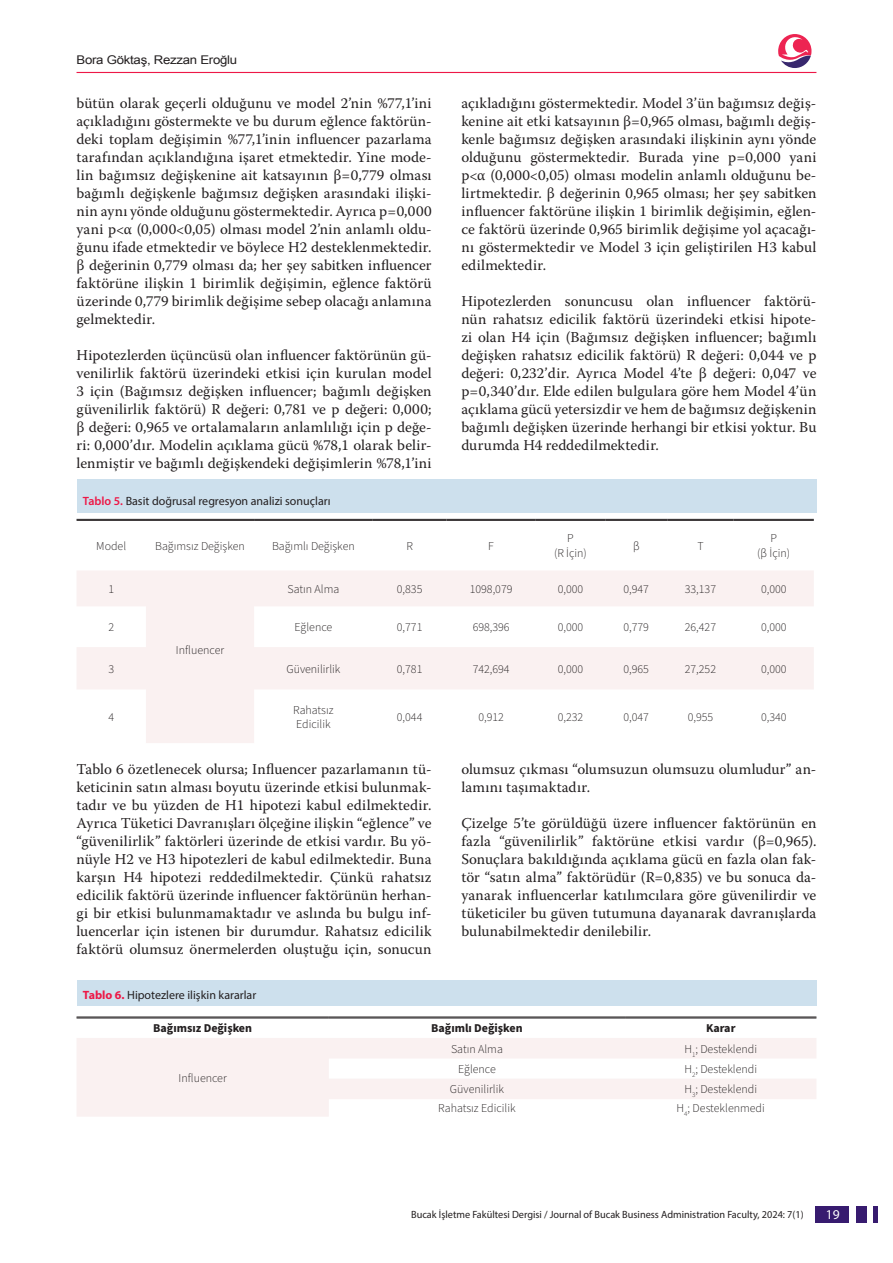
<style>
.page{position:relative;width:893px;height:1263px;background:#fff}
.page>*{position:absolute;margin:0;border:0;box-sizing:border-box;transform-origin:0 0}
.Metin{font:15px/18px "Warnock Pro";letter-spacing:.01em;color:#231f20;text-align:justify}
.t1{font:13.5px "Myriad Pro";color:#fff}
.Tabloİçi{font:300 12px "Source Sans Pro";color:#231f20}
.TabloYaz{font:12px "Myriad Pro";color:#231f20}
.Tabloİçi-2{font:700 12px "Source Sans Pro";color:#231f20}
.t2{font:12px "Arial";letter-spacing:-.02em;color:#231f20;scale:1.1 1}
.t3{font:10.5px "Myriad Pro";color:#231f20}
.s1{font-weight:600;color:#ed1847}
.s2{font-weight:700;color:#ed1847}
</style>
<div class="page">
<div style="left:77px;top:479px;width:739px;height:34px;background:#cde0ed"></div>
<div style="left:77px;top:980px;width:739px;height:26px;background:#cde0ed"></div>
<svg style="left:77px;top:1038px;width:739px;height:78px;fill:#faf1f1"></svg>
<hr style="left:77px;top:1017px;width:252px;height:1px;background:#231f20">
<hr style="left:77px;top:1018px;width:252px;height:1px;background:#231f20">
<hr style="left:329px;top:1017px;width:296px;height:1px;background:#231f20">
<hr style="left:329px;top:1018px;width:296px;height:1px;background:#231f20">
<hr style="left:625px;top:1017px;width:191px;height:1px;background:#231f20">
<hr style="left:625px;top:1018px;width:191px;height:1px;background:#231f20">
<svg style="left:77px;top:571px;width:737px;height:172px;fill:#faf1f1"></svg>
<hr style="left:77px;top:519px;width:69px;height:1px;background:#231f20">
<hr style="left:77px;top:520px;width:69px;height:1px;background:#231f20">
<hr style="left:146px;top:519px;width:108px;height:1px;background:#231f20">
<hr style="left:146px;top:520px;width:108px;height:1px;background:#231f20">
<hr style="left:254px;top:519px;width:119px;height:1px;background:#231f20">
<hr style="left:254px;top:520px;width:119px;height:1px;background:#231f20">
<hr style="left:373px;top:519px;width:73px;height:1px;background:#231f20">
<hr style="left:373px;top:520px;width:73px;height:1px;background:#231f20">
<hr style="left:446px;top:519px;width:90px;height:1px;background:#231f20">
<hr style="left:446px;top:520px;width:90px;height:1px;background:#231f20">
<hr style="left:536px;top:519px;width:69px;height:1px;background:#231f20">
<hr style="left:536px;top:520px;width:69px;height:1px;background:#231f20">
<hr style="left:605px;top:519px;width:62px;height:1px;background:#231f20">
<hr style="left:605px;top:520px;width:62px;height:1px;background:#231f20">
<hr style="left:667px;top:519px;width:67px;height:1px;background:#231f20">
<hr style="left:667px;top:520px;width:67px;height:1px;background:#231f20">
<hr style="left:734px;top:519px;width:80px;height:1px;background:#231f20">
<hr style="left:734px;top:520px;width:80px;height:1px;background:#231f20">
<div style="left:815px;top:1206px;width:34px;height:17px;background:#371b6f"></div>
<hr style="left:77px;top:72px;width:739px;height:1px;background:#ed1847">
<svg style="left:778px;top:34px;width:33px;height:34px"></svg>
<div style="left:856px;top:1206px;width:10px;height:17px;background:#371b6f"></div>
<hr style="left:874px;top:1206px;width:4px;height:16px;background:#371b6f">
<p class="t2" style="left:77px;top:52px;width:148px">Bora Göktaş, Rezzan Eroğlu</p>
<p class="Metin" style="left:77px;top:94px;width:357px">bütün olarak geçerli olduğunu ve model 2’nin %77,1’ini açıkladığını göstermekte ve bu durum eğlence faktörün&shy;deki toplam değişimin %77,1’inin influencer pazarlama tarafından açıklandığına işaret etmektedir. Yine mode&shy;lin bağımsız değişkenine ait katsayının β=0,779 olması bağımlı değişkenle bağımsız değişken arasındaki ilişki&shy;nin aynı yönde olduğunu göstermektedir. Ayrıca p=0,000 yani p&lt;α (0,000&lt;0,05) olması model 2’nin anlamlı oldu&shy;ğunu ifade etmektedir ve böylece H2 desteklenmektedir. β değerinin 0,779 olması da; her şey sabitken influencer faktörüne ilişkin 1 birimlik değişimin, eğlence faktörü üzerinde 0,779 birimlik değişime sebep olacağı anlamına gelmektedir.</p>
<p class="Metin" style="left:77px;top:346px;width:357px">Hipotezlerden üçüncüsü olan influencer faktörünün gü&shy;venilirlik faktörü üzerindeki etkisi için kurulan model 3 için (Bağımsız değişken influencer; bağımlı değişken güvenilirlik faktörü) R değeri: 0,781 ve p değeri: 0,000; β değeri: 0,965 ve ortalamaların anlamlılığı için p değe&shy;ri: 0,000’dır. Modelin açıklama gücü %78,1 olarak belir&shy;lenmiştir ve bağımlı değişkendeki değişimlerin %78,1’ini</p>
<p class="TabloYaz" style="left:83px;top:493px;width:249px"><span class="s1">Tablo 5.</span> Basit doğrusal regresyon analizi sonuçları</p>
<p class="Metin" style="left:461px;top:94px;width:357px">açıkladığını göstermektedir. Model 3’ün bağımsız değiş&shy;kenine ait etki katsayının β=0,965 olması, bağımlı değiş&shy;kenle bağımsız değişken arasındaki ilişkinin aynı yönde olduğunu göstermektedir. Burada yine p=0,000 yani p&lt;α (0,000&lt;0,05) olması modelin anlamlı olduğunu be&shy;lirtmektedir. β değerinin 0,965 olması; her şey sabitken influencer faktörüne ilişkin 1 birimlik değişimin, eğlen&shy;ce faktörü üzerinde 0,965 birimlik değişime yol açacağı&shy;nı göstermektedir ve Model 3 için geliştirilen H3 kabul edilmektedir.</p>
<p class="Metin" style="left:461px;top:292px;width:357px">Hipotezlerden sonuncusu olan influencer faktörü&shy;nün rahatsız edicilik faktörü üzerindeki etkisi hipote&shy;zi olan H4 için (Bağımsız değişken influencer; bağımlı değişken rahatsız edicilik faktörü) R değeri: 0,044 ve p değeri: 0,232’dir. Ayrıca Model 4’te β değeri: 0,047 ve p=0,340’dır. Elde edilen bulgulara göre hem Model 4’ün açıklama gücü yetersizdir ve hem de bağımsız değişkenin bağımlı değişken üzerinde herhangi bir etkisi yoktur. Bu durumda H4 reddedilmektedir.</p>
<p class="Tabloİçi" style="left:96px;top:538px;width:31px">Model</p>
<p class="Tabloİçi" style="left:155px;top:538px;width:91px">Bağımsız Değişken</p>
<p class="Tabloİçi" style="left:272px;top:538px;width:84px">Bağımlı Değişken</p>
<p class="Tabloİçi" style="left:406px;top:538px;width:8px">R</p>
<p class="Tabloİçi" style="left:488px;top:538px;width:7px">F</p>
<p class="Tabloİçi" style="left:567px;top:530px;width:8px">P</p>
<p class="Tabloİçi" style="left:554px;top:545px;width:34px">(R İçin)</p>
<p class="Tabloİçi" style="left:633px;top:538px;width:8px">β</p>
<p class="Tabloİçi" style="left:697px;top:538px;width:8px">T</p>
<p class="Tabloİçi" style="left:770px;top:530px;width:8px">P</p>
<p class="Tabloİçi" style="left:757px;top:545px;width:34px">(β İçin)</p>
<p class="Tabloİçi" style="left:108px;top:581px;width:7px">1</p>
<p class="Tabloİçi" style="left:287px;top:581px;width:53px">Satın Alma</p>
<p class="Tabloİçi" style="left:397px;top:581px;width:27px">0,835</p>
<p class="Tabloİçi" style="left:470px;top:581px;width:44px">1098,079</p>
<p class="Tabloİçi" style="left:558px;top:581px;width:27px">0,000</p>
<p class="Tabloİçi" style="left:623px;top:581px;width:27px">0,947</p>
<p class="Tabloİçi" style="left:685px;top:581px;width:33px">33,137</p>
<p class="Tabloİçi" style="left:761px;top:581px;width:27px">0,000</p>
<p class="Tabloİçi" style="left:108px;top:619px;width:7px">2</p>
<p class="Tabloİçi" style="left:294px;top:619px;width:39px">Eğlence</p>
<p class="Tabloİçi" style="left:397px;top:619px;width:27px">0,771</p>
<p class="Tabloİçi" style="left:473px;top:619px;width:38px">698,396</p>
<p class="Tabloİçi" style="left:558px;top:619px;width:27px">0,000</p>
<p class="Tabloİçi" style="left:623px;top:619px;width:27px">0,779</p>
<p class="Tabloİçi" style="left:685px;top:619px;width:33px">26,427</p>
<p class="Tabloİçi" style="left:761px;top:619px;width:27px">0,000</p>
<p class="Tabloİçi" style="left:108px;top:661px;width:7px">3</p>
<p class="Tabloİçi" style="left:286px;top:661px;width:56px">Güvenilirlik</p>
<p class="Tabloİçi" style="left:397px;top:661px;width:27px">0,781</p>
<p class="Tabloİçi" style="left:473px;top:661px;width:38px">742,694</p>
<p class="Tabloİçi" style="left:558px;top:661px;width:27px">0,000</p>
<p class="Tabloİçi" style="left:623px;top:661px;width:27px">0,965</p>
<p class="Tabloİçi" style="left:685px;top:661px;width:33px">27,252</p>
<p class="Tabloİçi" style="left:761px;top:661px;width:27px">0,000</p>
<p class="Tabloİçi" style="left:108px;top:709px;width:7px">4</p>
<p class="Tabloİçi" style="left:176px;top:642px;width:50px">Influencer</p>
<p class="Tabloİçi" style="left:293px;top:702px;width:42px">Rahatsız</p>
<p class="Tabloİçi" style="left:296px;top:716px;width:36px">Edicilik</p>
<p class="Tabloİçi" style="left:397px;top:709px;width:27px">0,044</p>
<p class="Tabloİçi" style="left:478px;top:709px;width:27px">0,912</p>
<p class="Tabloİçi" style="left:558px;top:709px;width:27px">0,232</p>
<p class="Tabloİçi" style="left:623px;top:709px;width:27px">0,047</p>
<p class="Tabloİçi" style="left:688px;top:709px;width:27px">0,955</p>
<p class="Tabloİçi" style="left:761px;top:709px;width:27px">0,340</p>
<p class="Metin" style="left:77px;top:760px;width:357px">Tablo 6 özetlenecek olursa; Influencer pazarlamanın tü&shy;keticinin satın alması boyutu üzerinde etkisi bulunmak&shy;tadır ve bu yüzden de H1 hipotezi kabul edilmektedir.<br>Ayrıca Tüketici Davranışları ölçeğine ilişkin “eğlence” ve “güvenilirlik” faktörleri üzerinde de etkisi vardır. Bu yö&shy;nüyle H2 ve H3 hipotezleri de kabul edilmektedir. Buna karşın H4 hipotezi reddedilmektedir. Çünkü rahatsız edicilik faktörü üzerinde influencer faktörünün herhan&shy;gi bir etkisi bulunmamaktadır ve aslında bu bulgu inf&shy;luencerlar için istenen bir durumdur. Rahatsız edicilik faktörü olumsuz önermelerden oluştuğu için, sonucun</p>
<p class="Metin" style="left:461px;top:760px;width:357px">olumsuz çıkması “olumsuzun olumsuzu olumludur” an&shy;lamını taşımaktadır.</p>
<p class="Metin" style="left:461px;top:814px;width:357px">Çizelge 5’te görüldüğü üzere influencer faktörünün en fazla “güvenilirlik” faktörüne etkisi vardır (β=0,965).<br>Sonuçlara bakıldığında açıklama gücü en fazla olan fak&shy;tör “satın alma” faktörüdür (R=0,835) ve bu sonuca da&shy;yanarak influencerlar katılımcılara göre güvenilirdir ve tüketiciler bu güven tutumuna dayanarak davranışlarda bulunabilmektedir denilebilir.</p>
<p class="TabloYaz" style="left:83px;top:988px;width:175px"><span class="s2">Tablo 6.</span> Hipotezlere ilişkin kararlar</p>
<p class="Tabloİçi-2" style="left:153px;top:1020px;width:100px">Bağımsız Değişken</p>
<p class="Tabloİçi-2" style="left:431px;top:1020px;width:93px">Bağımlı Değişken</p>
<p class="Tabloİçi-2" style="left:706px;top:1020px;width:31px">Karar</p>
<p class="Tabloİçi" style="left:178px;top:1070px;width:50px">Influencer</p>
<p class="Tabloİçi" style="left:451px;top:1041px;width:53px">Satın Alma</p>
<p class="Tabloİçi" style="left:684px;top:1041px;width:74px">H<sub>1</sub>; Desteklendi</p>
<p class="Tabloİçi" style="left:458px;top:1061px;width:39px">Eğlence</p>
<p class="Tabloİçi" style="left:684px;top:1061px;width:74px">H<sub>2</sub>; Desteklendi</p>
<p class="Tabloİçi" style="left:450px;top:1081px;width:56px">Güvenilirlik</p>
<p class="Tabloİçi" style="left:684px;top:1081px;width:74px">H<sub>3</sub>; Desteklendi</p>
<p class="Tabloİçi" style="left:438px;top:1100px;width:79px">Rahatsız Edicilik</p>
<p class="Tabloİçi" style="left:677px;top:1100px;width:90px">H<sub>4</sub>; Desteklenmedi</p>
<p class="t3" style="left:411px;top:1208px;width:394px">Bucak İşletme Fakültesi Dergisi / Journal of Bucak Business Administration Faculty, 2024: 7(1)</p>
<p class="t1" style="left:826px;top:1206px;width:15px">19</p>
</div>
